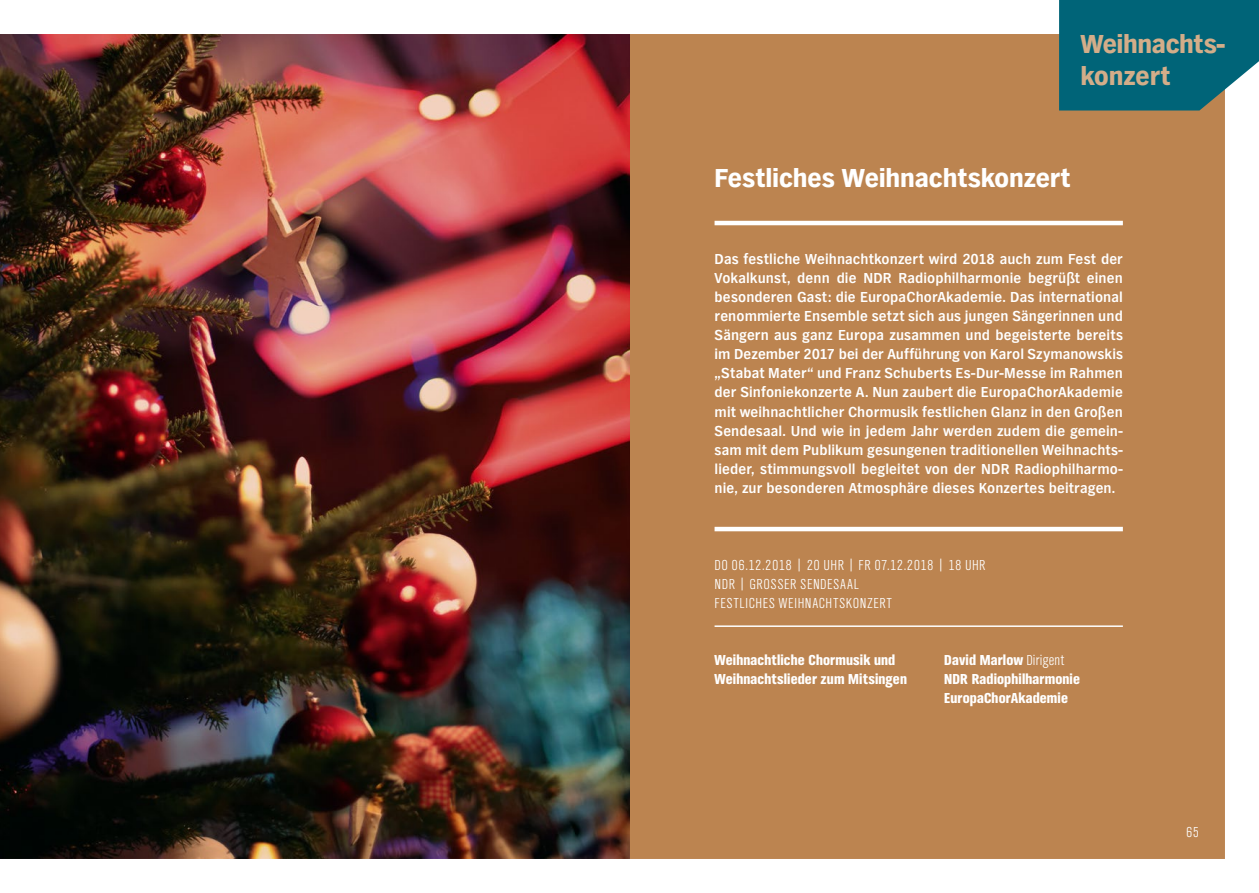
<style>
.page{position:relative;width:1259px;height:893px;background:#fff}
.page>*{position:absolute;margin:0;border:0;box-sizing:border-box;transform-origin:0 0}
.t1{font:900 27px "NDR Sans";letter-spacing:-.005em;color:#fff}
.t2{font:900 27px/31.5px "NDR Sans";letter-spacing:-.015em;color:#d3ad89}
.t3{font:700 15px/19.2px "NDR Sans";letter-spacing:.005em;color:#fff;text-align:justify}
.t4{font:900 15px/19px "NDR Sans Cond CE";letter-spacing:.01em;color:#fff}
.t5{font:300 15px/19.2px "NDR Sans Cond";letter-spacing:.03em;color:#fff}
.s1{font-weight:300}
</style>
<div class="page">
<img style="left:0;top:34px;width:1225px;height:825px">
<svg style="left:1059px;top:0;width:200px;height:111px;background:#106c7d"></svg>
<hr style="left:714px;top:221px;width:409px;height:4px;background:#fff">
<hr style="left:714px;top:527px;width:409px;height:4px;background:#fff">
<hr style="left:714px;top:625px;width:409px;height:2px;background:#fff">
<h1 class="t2" style="left:1080px;top:29px;width:146px">Weihnachts&shy;konzert</h1>
<h1 class="t1" style="left:714px;top:163px;width:357px">Festliches Weihnachtskonzert</h1>
<p class="t3" style="left:714px;top:249px;width:410px">Das festliche Weihnachtkonzert wird 2018 auch zum Fest der Vokalkunst, denn die NDR Radiophilharmonie begrüßt einen besonderen Gast: die EuropaChorAkademie. Das international renommierte Ensemble setzt sich aus jungen Sängerinnen und Sängern aus ganz Europa zusammen und begeisterte bereits im Dezember 2017 bei der Aufführung von Karol Szymanowskis „Stabat Mater“ und Franz Schuberts Es-Dur-Messe im Rahmen der Sinfoniekonzerte A. Nun zaubert die EuropaChorAkademie mit weihnachtlicher Chormusik festlichen Glanz in den Großen Sendesaal. Und wie in jedem Jahr werden zudem die gemein&shy;sam mit dem Publikum gesungenen traditionellen Weihnachts&shy;lieder, stimmungsvoll begleitet von der NDR Radiophilharmo&shy;nie, zur besonderen Atmosphäre dieses Konzertes beitragen.</p>
<p class="t5" style="left:714px;top:555px;width:273px">DO 06.12.2018 | 20 UHR | FR 07.12.2018 | 18 UHR<br>NDR | GROSSER SENDESAAL<br>FESTLICHES WEIHNACHTSKONZERT</p>
<p class="t4" style="left:714px;top:651px;width:194px">Weihnachtliche Chormusik und<br>Weihnachtslieder zum Mitsingen</p>
<p class="t4" style="left:944px;top:651px;width:137px">David Marlow <span class="s1">Dirigent<br></span>NDR Radiophilharmonie<br>EuropaChorAkademie</p>
<p class="t5" style="left:1186px;top:823px;width:15px">65</p>
</div>
